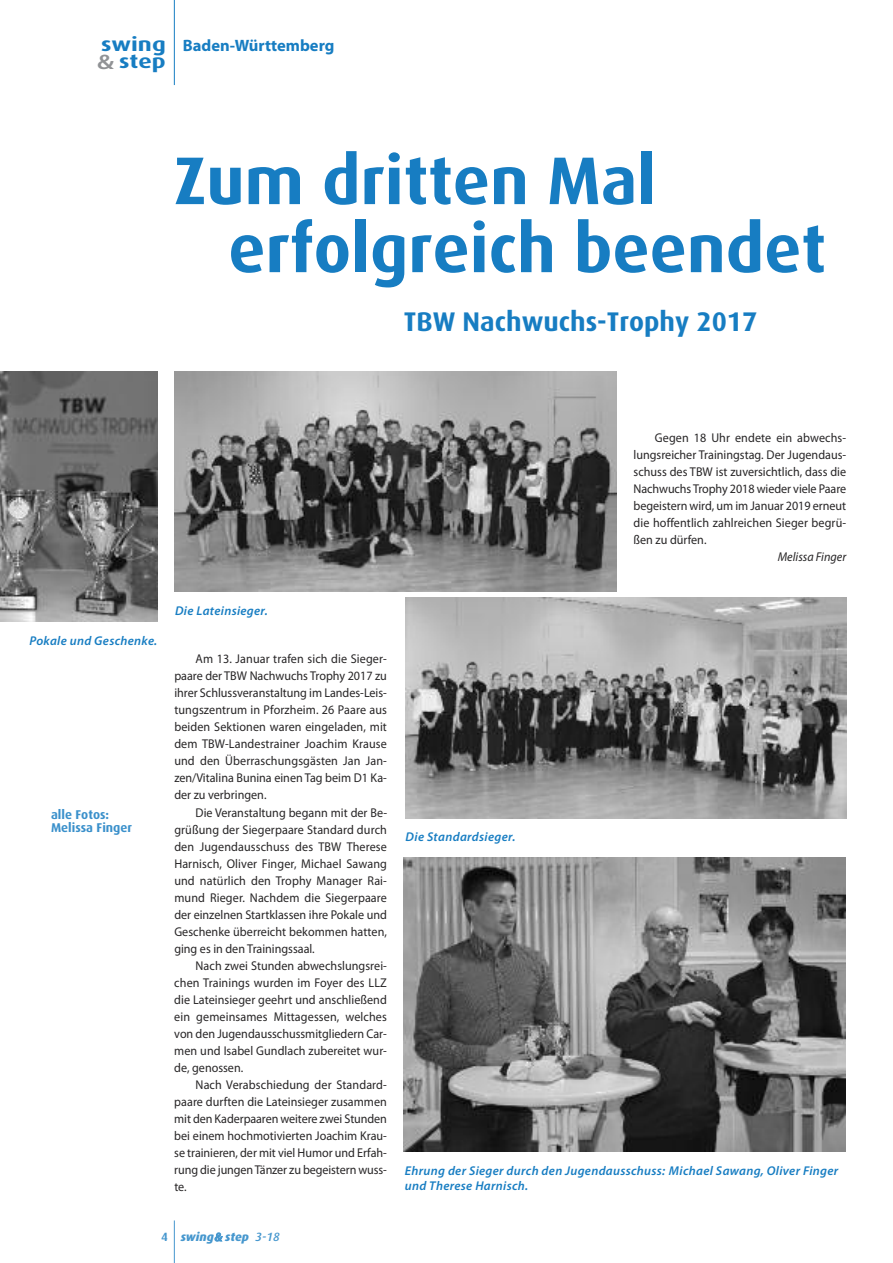
<style>
.page{position:relative;width:893px;height:1263px;background:#fff}
.page>*{position:absolute;margin:0;border:0;box-sizing:border-box;transform-origin:0 0}
.t1{font:700 67.5px/68.1px "Dax";color:#177dc2}
.t2{font:700 27px "Dax";color:#177dc2}
.t3{font:700 19.5px/16.5px "Dax";color:#177dc2;scale:1.25 1}
.t4{font:700 16.5px "Myriad Pro";color:#177dc2}
.t5{font:12.75px/17px "Myriad Pro";color:#272526;text-align:justify;scale:.95 1}
.t6{font:italic 600 12.75px/14.9px "Myriad Pro";letter-spacing:.025em;color:#177dc2}
.t7{font:700 12.75px/13.5px "Dax";color:#3a90cb}
.t8{font:italic 12.75px "Myriad Pro";color:#272526;scale:.95 1}
.t9{font:italic 800 12px "Dax";color:#4697ce}
.s1{font-family:"Myriad Pro";font-weight:600;font-size:21px;color:#909295}
.s2{font-weight:700;font-style:normal}
.s3{font-family:"Myriad Pro";font-weight:600}
.s4{font-weight:500}
</style>
<div class="page">
<hr style="left:174px;top:1220px;width:1px;height:43px;background:#4697ce">
<hr style="left:174px;top:0;width:1px;height:85px;background:#177dc2">
<img style="left:405px;top:597px;width:442px;height:221px">
<img style="left:175px;top:371px;width:441px;height:221px">
<img style="left:404px;top:857px;width:441px;height:294px">
<img style="left:0;top:371px;width:157px;height:250px">
<h3 class="t3" style="left:97px;top:36px;width:57px">swing <span class="s1">&amp;</span> step</h3>
<p class="t4" style="left:183px;top:39px;width:153px">Baden-Württemberg</p>
<h1 class="t1" style="left:228px;top:147px;width:599px;text-indent:-54px">Zum dritten Mal erfolgreich beendet</h1>
<h2 class="t2" style="left:404px;top:306px;width:355px">TBW Nachwuchs-Trophy 2017</h2>
<p class="t6" style="left:29px;top:634px;width:129px">Pokale und Geschenke.</p>
<p class="t7" style="left:51px;top:807px;width:83px">alle Fotos:<br>Melissa Finger</p>
<p class="t6" style="left:175px;top:604px;width:94px">Die Lateinsieger.</p>
<p class="t5" style="left:174px;top:652px;width:225px;text-indent:21px">Am 13. Januar trafen sich die Sieger&shy;paare der TBW Nachwuchs Trophy 2017 zu ihrer Schlussveranstaltung im Landes-Leis&shy;tungszentrum in Pforzheim. 26 Paare aus beiden Sektionen waren eingeladen, mit dem TBW-Landestrainer Joachim Krause und den Überraschungsgästen Jan Jan&shy;zen/Vitalina Bunina einen Tag beim D1 Ka&shy;der zu verbringen.</p>
<p class="t5" style="left:174px;top:805px;width:226px;text-indent:21px">Die Veranstaltung begann mit der Be&shy;grüßung der Siegerpaare Standard durch den Jugendausschuss des TBW Therese Harnisch, Oliver Finger, Michael Sawang und natürlich den Trophy Manager Rai&shy;mund Rieger. Nachdem die Siegerpaare der einzelnen Startklassen ihre Pokale und Geschenke überreicht bekommen hatten, ging es in den Trainingssaal.</p>
<p class="t5" style="left:174px;top:958px;width:225px;text-indent:21px">Nach zwei Stunden abwechslungsrei&shy;chen Trainings wurden im Foyer des LLZ die Lateinsieger geehrt und anschließend ein gemeinsames Mittagessen, welches von den Jugendausschussmitgliedern Car&shy;men und Isabel Gundlach zubereitet wur&shy;de, genossen.</p>
<p class="t5" style="left:174px;top:1077px;width:225px;text-indent:21px">Nach Verabschiedung der Standard&shy;paare durften die Lateinsieger zusammen mit den Kaderpaaren weitere zwei Stunden bei einem hochmotivierten Joachim Krau&shy;se trainieren, der mit viel Humor und Erfah&shy;rung die jungenTänzer zu begeistern wuss&shy;te.</p>
<p class="t9" style="left:161px;top:1230px;width:120px"><span class="s2">4</span> swing<span class="s3">&amp;</span> step <span class="s4">3-18</span></p>
<p class="t6" style="left:406px;top:831px;width:111px">Die Standardsieger.</p>
<p class="t5" style="left:634px;top:430px;width:225px;text-indent:21px">Gegen 18 Uhr endete ein abwechs&shy;lungsreicher Trainingstag. Der Jugendaus&shy;schuss des TBW ist zuversichtlich, dass die Nachwuchs Trophy 2018 wieder viele Paare begeistern wird, um im Januar 2019 erneut die hoffentlich zahlreichen Sieger begrü&shy;ßen zu dürfen.</p>
<p class="t8" style="left:778px;top:552px;width:73px">Melissa Finger</p>
<p class="t6" style="left:405px;top:1164px;width:435px">Ehrung der Sieger durch den Jugendausschuss: Michael Sawang, Oliver Finger und Therese Harnisch.</p>
</div>
